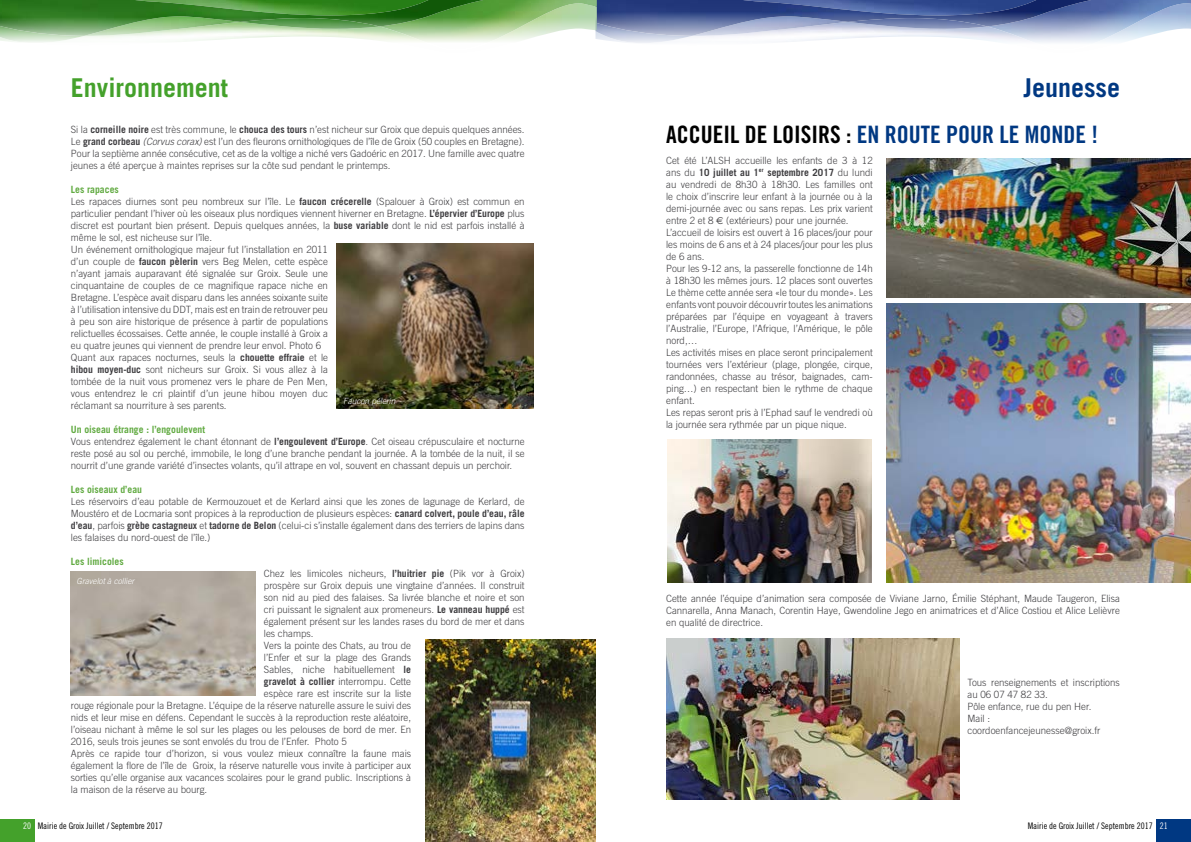
<style>
.page{position:relative;width:1191px;height:842px;background:#fff}
.page>*{position:absolute;margin:0;border:0;box-sizing:border-box;transform-origin:0 0}
.t1{font:700 26px "Trade Gothic";color:#44a12b}
.t2{font:700 26px "Trade Gothic";color:#003882}
.t3{font:24px "Trade Gothic Bold Cond Twenty";color:#003882}
.t4{font:300 10px/12px "Trade Gothic";color:#3e3d40}
.t5{font:700 10px "Trade Gothic";color:#3e3d40}
.t6{font:700 10px "Trade Gothic";color:#61aa41}
.t7{font:9px "Trade Gothic Cond Eighteen";color:#000}
.t8{font:italic 300 8.5px "Trade Gothic";color:#fff}
.s1{font-weight:700}
.s2{font-style:italic}
.s3{font-weight:700;color:#61aa41}
.s4{font-weight:300}
.s5{color:#000}
.s6{font-family:"Euro Sans";font-weight:400}
.s7{color:#fff}
</style>
<div class="page">
<div style="left:0;top:820px;width:34px;height:22px;background:#44a12b"></div>
<div style="left:1157px;top:820px;width:34px;height:22px;background:#003882"></div>
<img style="left:597px;top:36px;width:95px;height:7px">
<img style="left:692px;top:0;width:499px;height:43px">
<img style="left:597px;top:0;width:556px;height:36px">
<img style="left:0;top:36px;width:84px;height:6px">
<img style="left:84px;top:0;width:513px;height:42px">
<img style="left:0;top:0;width:545px;height:36px">
<img style="left:336px;top:244px;width:198px;height:164px">
<img style="left:887px;top:158px;width:304px;height:140px">
<img style="left:887px;top:304px;width:304px;height:279px">
<img style="left:667px;top:440px;width:205px;height:143px">
<img style="left:71px;top:571px;width:184px;height:124px">
<img style="left:425px;top:640px;width:170px;height:202px">
<img style="left:666px;top:638px;width:293px;height:161px">
<h1 class="t1" style="left:71px;top:72px;width:159px">Environnement</h1>
<h1 class="t2" style="left:1023px;top:72px;width:98px">Jeunesse</h1>
<p class="t4" style="left:71px;top:123px;width:455px;text-align:justify">Si la <span class="s1">corneille noire</span> est très commune, le <span class="s1">chouca des tours</span> n’est nicheur sur Groix que depuis quelques années.<br>Le <span class="s1">grand corbeau</span> <span class="s2">(Corvus corax)</span> est l’un des fleurons ornithologiques de l’île de Groix (50 couples en Bretagne).<br>Pour la septième année consécutive, cet as de la voltige a niché vers Gadoéric en 2017. Une famille avec quatre jeunes a été aperçue à maintes reprises sur la côte sud pendant le printemps.</p>
<p class="t4" style="left:71px;top:183px;width:455px"><span class="s3">Les rapaces<br></span>Les rapaces diurnes sont peu nombreux sur l’île. Le <span class="s1">faucon crécerelle</span> (Spalouer à Groix) est commun en particulier pendant l’hiver où les oiseaux plus nordiques viennent hiverner en Bretagne. <span class="s1">L’épervier d’Europe</span> plus discret est pourtant bien présent. Depuis quelques années, la <span class="s1">buse variable</span> dont le nid est parfois installé à même le sol, est nicheuse sur l’île.<br>Un événement ornithologique majeur fut l’installation en 2011<br>d’un couple de <span class="s1">faucon pèlerin</span> vers Beg Melen, cette espèce<br>n’ayant jamais auparavant été signalée sur Groix. Seule une<br>cinquantaine de couples de ce magnifique rapace niche en<br>Bretagne. L’espèce avait disparu dans les années soixante suite<br>à l’utilisation intensive du DDT, mais est en train de retrouver peu<br>à peu son aire historique de présence à partir de populations<br>relictuelles écossaises. Cette année, le couple installé à Groix a<br>eu quatre jeunes qui viennent de prendre leur envol. Photo 6<br>Quant aux rapaces nocturnes, seuls la <span class="s1">chouette effraie</span> et le<br><span class="s1">hibou moyen-duc</span> sont nicheurs sur Groix. Si vous allez à la<br>tombée de la nuit vous promenez vers le phare de Pen Men,<br>vous entendrez le cri plaintif d’un jeune hibou moyen duc<br>réclamant sa nourriture à ses parents.</p>
<p class="t4" style="left:71px;top:423px;width:455px"><span class="s3">Un oiseau étrange : l’engoulevent<br></span>Vous entendrez également le chant étonnant de <span class="s1">l’engoulevent d’Europe</span>. Cet oiseau crépusculaire et nocturne reste posé au sol ou perché, immobile, le long d’une branche pendant la journée. A la tombée de la nuit, il se nourrit d’une grande variété d’insectes volants, qu’il attrape en vol, souvent en chassant depuis un perchoir.</p>
<p class="t6" style="left:71px;top:483px;width:73px">Les oiseaux d’eau</p>
<p class="t4" style="left:71px;top:495px;width:455px;text-align:justify">Les réservoirs d’eau potable de Kermouzouet et de Kerlard ainsi que les zones de lagunage de Kerlard, de Moustéro et de Locmaria sont propices à la reproduction de plusieurs espèces: <span class="s1">canard colvert, poule d’eau, râle d’eau</span>, parfois <span class="s1">grèbe castagneux</span> et <span class="s1">tadorne de Belon</span> (celui-ci s’installe également dans des terriers de lapins dans les falaises du nord-ouest de l’île.)</p>
<p class="t6" style="left:71px;top:555px;width:54px">Les limicoles</p>
<p class="t4" style="left:264px;top:567px;width:262px">Chez les limicoles nicheurs, <span class="s1">l’huitrier pie</span> (Pik vor à Groix)</p>
<p class="t4" style="left:264px;top:579px;width:262px">prospère sur Groix depuis une vingtaine d’années. Il construit</p>
<p class="t4" style="left:264px;top:591px;width:262px">son nid au pied des falaises. Sa livrée blanche et noire et son</p>
<p class="t4" style="left:264px;top:603px;width:262px">cri puissant le signalent aux promeneurs. <span class="s1">Le vanneau huppé</span> est</p>
<p class="t4" style="left:264px;top:615px;width:262px">également présent sur les landes rases du bord de mer et dans</p>
<p class="t4" style="left:264px;top:627px;width:51px">les champs.</p>
<p class="t4" style="left:264px;top:639px;width:149px">Vers la pointe des Chats, au trou de</p>
<p class="t4" style="left:264px;top:651px;width:149px">l’Enfer et sur la plage des Grands</p>
<p class="t4" style="left:264px;top:663px;width:149px">Sables, niche habituellement <span class="s1">le</span></p>
<p class="t5" style="left:264px;top:675px;width:149px">gravelot à collier <span class="s4">interrompu. Cette</span></p>
<p class="t4" style="left:264px;top:687px;width:149px">espèce rare est inscrite sur la liste</p>
<p class="t4" style="left:71px;top:699px;width:342px">rouge régionale pour la Bretagne. L’équipe de la réserve naturelle assure le suivi des</p>
<p class="t4" style="left:71px;top:711px;width:342px">nids et leur mise en défens. Cependant le succès à la reproduction reste aléatoire,</p>
<p class="t4" style="left:71px;top:723px;width:342px">l’oiseau nichant à même le sol sur les plages ou les pelouses de bord de mer. En</p>
<p class="t4" style="left:71px;top:735px;width:277px">2016, seuls trois jeunes se sont envolés du trou de l’Enfer. Photo 5</p>
<p class="t4" style="left:71px;top:747px;width:342px">Après ce rapide tour d’horizon, si vous voulez mieux connaître la faune mais</p>
<p class="t4" style="left:71px;top:759px;width:342px">également la flore de l’île de Groix, la réserve naturelle vous invite à participer aux</p>
<p class="t4" style="left:71px;top:771px;width:342px">sorties qu’elle organise aux vacances scolaires pour le grand public. Inscriptions à</p>
<p class="t4" style="left:71px;top:783px;width:138px">la maison de la réserve au bourg.</p>
<h2 class="t3" style="left:666px;top:120px;width:433px"><span class="s5">ACCUEIL DE LOISIRS :</span> EN ROUTE POUR LE MONDE !</h2>
<p class="t4" style="left:666px;top:154px;width:208px">Cet été L’ALSH accueille les enfants de 3 à 12 ans du <span class="s1">10 juillet au 1</span><sup>er</sup> <span class="s1">septembre 2017</span> du lundi au vendredi de 8h30 à 18h30. Les familles ont le choix d’inscrire leur enfant à la journée ou à la demi-journée avec ou sans repas. Les prix varient entre 2 et 8 <span class="s6">€</span> (extérieurs) pour une journée.<br>L’accueil de loisirs est ouvert à 16 places/jour pour les moins de 6 ans et à 24 places/jour pour les plus de 6 ans.<br>Pour les 9-12 ans, la passerelle fonctionne de 14h à 18h30 les mêmes jours. 12 places sont ouvertes Le thème cette année sera «le tour du monde». Les enfants vont pouvoir découvrir toutes les animations préparées par l’équipe en voyageant à travers l’Australie, l’Europe, l’Afrique, l’Amérique, le pôle nord,…<br>Les activités mises en place seront principalement tournées vers l’extérieur (plage, plongée, cirque, randonnées, chasse au trésor, baignades, cam&shy;ping…) en respectant bien le rythme de chaque enfant.<br>Les repas seront pris à l’Ephad sauf le vendredi où la journée sera rythmée par un pique nique.</p>
<p class="t8" style="left:343px;top:395px;width:54px">Faucon pélerin</p>
<p class="t8" style="left:77px;top:575px;width:59px">Gravelot à collier</p>
<p class="t4" style="left:666px;top:592px;width:455px;text-align:justify">Cette année l’équipe d’animation sera composée de Viviane Jarno, Émilie Stéphant, Maude Taugeron, Elisa Cannarella, Anna Manach, Corentin Haye, Gwendoline Jego en animatrices et d’Alice Costiou et Alice Lelièvre en qualité de directrice.</p>
<p class="t4" style="left:967px;top:676px;width:154px">Tous renseignements et inscriptions au 06 07 47 82 33.<br>Pôle enfance, rue du pen Her.<br>Mail : coordoenfancejeunesse@groix.fr</p>
<p class="t7" style="left:23px;top:820px;width:141px"><span class="s7">20</span> Mairie de Groix Juillet / Septembre 2017</p>
<p class="t7" style="left:1027px;top:820px;width:142px">Mairie de Groix Juillet / Septembre 2017 <span class="s7">21</span></p>
</div>
